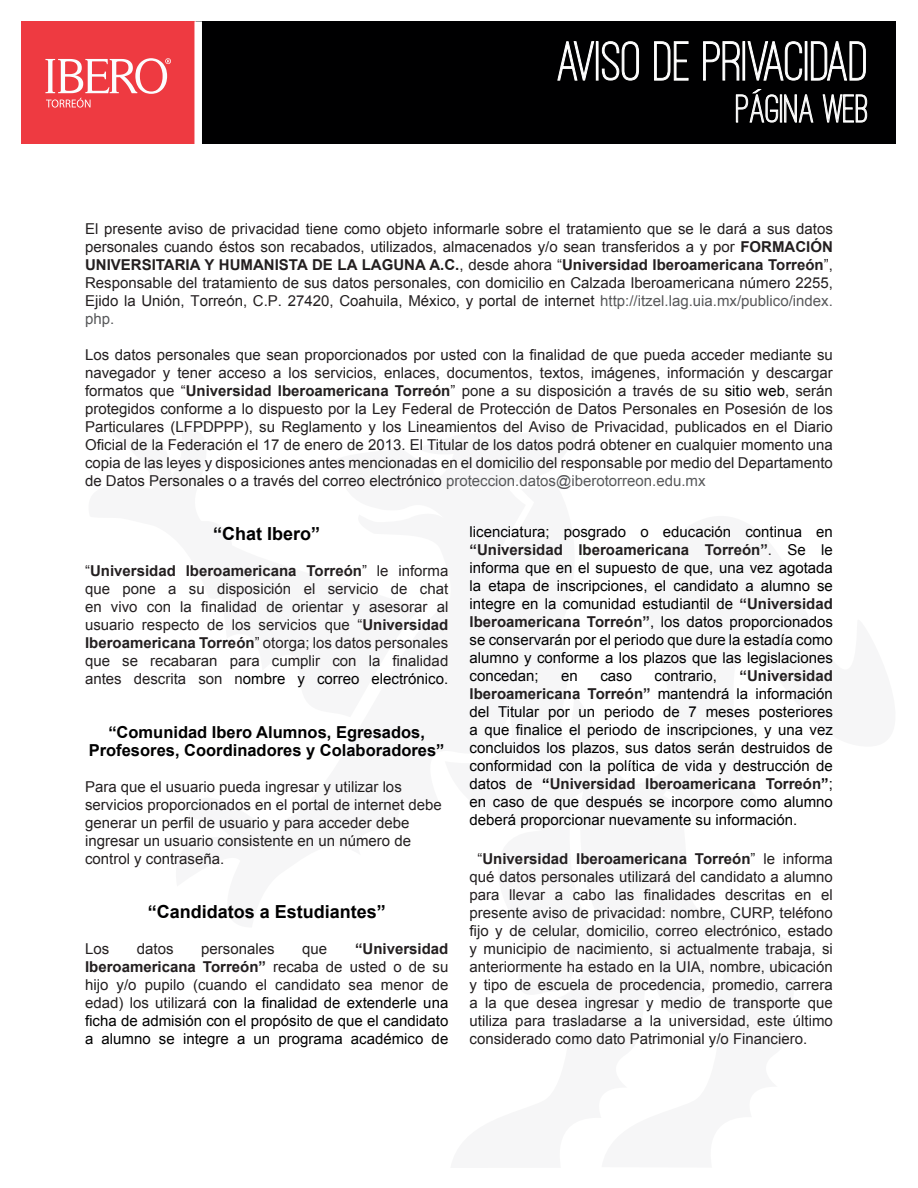
<style>
.page{position:relative;width:918px;height:1188px;background:#fff}
.page>*{position:absolute;margin:0;border:0;box-sizing:border-box;transform-origin:0 0}
.t1{font:500 57px "Ostrich Sans";color:#fff}
.t2{font:500 40.5px "Ostrich Sans";color:#fff}
.t3{font:700 18px "Arial";color:#000001}
.t4{font:700 16.5px/18px "Arial";color:#000001;text-align:center}
.t5{font:15px/18px "Arial";color:#231f20;text-align:justify}
.t6{font:15px/18px "Arial";color:#000001;text-align:justify}
.s1{font-weight:700}
.s2{color:#57585a}
.s3{color:#000001}
.s4{font-weight:700;color:#231f20}
.s5{color:#231f20}
</style>
<div class="page">
<div style="left:22px;top:21px;width:874px;height:123px;background:#000001"></div>
<div style="left:21px;top:21px;width:175px;height:123px;background:#ee3a41"></div>
<div style="left:194px;top:21px;width:8px;height:123px;background:#fff"></div>
<svg style="left:45px;top:58px;width:126px;height:50px"></svg>
<svg style="left:557px;top:41px;width:38px;height:40px"></svg>
<div style="left:596px;top:41px;width:2px;height:40px;border:1px solid #fff"></div>
<svg style="left:602px;top:41px;width:37px;height:40px"></svg>
<svg style="left:654px;top:41px;width:35px;height:40px"></svg>
<svg style="left:703px;top:41px;width:37px;height:40px"></svg>
<div style="left:743px;top:41px;width:2px;height:40px;border:1px solid #fff"></div>
<svg style="left:747px;top:41px;width:55px;height:40px"></svg>
<svg style="left:811px;top:41px;width:55px;height:40px"></svg>
<svg style="left:736px;top:89px;width:42px;height:34px"></svg>
<div style="left:780px;top:94px;width:2px;height:29px;border:1px solid #fff"></div>
<svg style="left:784px;top:94px;width:30px;height:29px"></svg>
<svg style="left:822px;top:94px;width:45px;height:29px"></svg>
<h1 class="t1" style="left:557px;top:34px;width:313px">AVISO DE PRIVACIDAD</h1>
<h2 class="t2" style="left:736px;top:89px;width:135px">PÁGINA WEB</h2>
<p class="t5" style="left:85px;top:220px;width:749px">El presente aviso de privacidad tiene como objeto informarle sobre el tratamiento que se le dará a sus datos personales cuando éstos son recabados, utilizados, almacenados y/o sean transferidos a y por <span class="s1">FORMACIÓN UNIVERSITARIA Y HUMANISTA DE LA LAGUNA A.C.</span>, desde ahora “<span class="s1">Universidad Iberoamericana Torreón</span>”, Responsable del tratamiento de sus datos personales, con domicilio en Calzada Iberoamericana número 2255, Ejido la Unión, Torreón, C.P. 27420, Coahuila, México, y portal de internet <span class="s2">http://itzel.lag.uia.mx/publico/index. php.</span></p>
<p class="t5" style="left:85px;top:346px;width:749px">Los datos personales que sean proporcionados por usted con la finalidad de que pueda acceder mediante su navegador y tener acceso a los servicios, enlaces, documentos, textos, imágenes, información y descargar formatos que “<span class="s1">Universidad Iberoamericana Torreón</span>” pone a su disposición a través de su <span class="s3">sitio web</span>, serán protegidos conforme a lo dispuesto por la Ley Federal de Protección de Datos Personales en Posesión de los Particulares (LFPDPPP), su Reglamento y los Lineamientos del Aviso de Privacidad, publicados en el Diario Oficial de la Federación el 17 de enero de 2013. El Titular de los datos podrá obtener en cualquier momento una copia de las leyes y disposiciones antes mencionadas en el domicilio del responsable por medio del Departamento de Datos Personales o a través del correo electrónico <span class="s2">proteccion.datos@iberotorreon.edu.mx</span></p>
<p class="t3" style="left:213px;top:521px;width:109px">“Chat Ibero”</p>
<p class="t5" style="left:85px;top:562px;width:365px">“<span class="s1">Universidad Iberoamericana Torreón</span>” le informa que pone a su disposición el servicio de chat en vivo con la finalidad de orientar y asesorar al usuario respecto de los servicios que “<span class="s1">Universidad Iberoamericana Torreón</span>” otorga; los datos personales que se recabaran para cumplir con la finalidad antes descrita son n<span class="s3">ombre y correo electrónico.</span></p>
<p class="t4" style="left:89px;top:723px;width:357px">“Comunidad Ibero Alumnos, Egresados,<br>Profesores, Coordinadores y Colaboradores”</p>
<p class="t5" style="left:85px;top:778px;width:358px;text-align:left">Para que el usuario pueda ingresar y utilizar los servicios proporcionados en el portal de internet debe generar un perfil de usuario y para acceder debe ingresar un usuario consistente en un número de control y contraseña.</p>
<p class="t3" style="left:148px;top:899px;width:240px">“Candidatos a Estudiantes”</p>
<p class="t5" style="left:85px;top:940px;width:26px">Los</p>
<p class="t5" style="left:137px;top:940px;width:38px">datos</p>
<p class="t5" style="left:201px;top:940px;width:75px">personales</p>
<p class="t5" style="left:302px;top:940px;width:27px">que</p>
<p class="t6" style="left:470px;top:523px;width:365px">licenciatura; posgrado o educación continua en <span class="s4">“Universidad Iberoamericana Torreón”</span><span class="s5">.</span> Se le informa que en el supuesto de que, una vez agotada la etapa de inscripciones, el candidato a alumno se integre en la comunidad estudiantil de <span class="s4">“Universidad Iberoamericana Torreón”</span>, los datos proporcionados se conservarán por el periodo que dure la estadía como alumno y conforme a los plazos que las legislaciones concedan;</p>
<p class="t6" style="left:470px;top:667px;width:365px;text-indent:270px"><span class="s4">“Universidad Iberoamericana Torreón”</span> mantendrá la información del Titular por un periodo de 7 meses posteriores a que finalice el periodo de inscripciones, y una vez concluidos los plazos, sus datos serán destruidos de conformidad con la política de vida y destrucción de datos de <span class="s1">“</span><span class="s4">Universidad Iberoamericana Torreón</span><span class="s1">”</span>; en caso de que después se incorpore como alumno deberá proporcionar nuevamente su información.</p>
<p class="t5" style="left:470px;top:850px;width:365px;text-indent:8px">“<span class="s1">Universidad Iberoamericana Torreón</span>” le informa qué datos personales utilizará del candidato a alumno para llevar a cabo las finalidades descritas en el presente aviso de privacidad: nombre, CURP, teléfono fijo y de celular, domicilio, correo electrónico, estado y municipio de nacimiento, si actualmente trabaja, si anteriormente ha estado en la UIA, nombre, ubicación y tipo de escuela de procedencia, promedio, carrera a la que desea ingresar y medio de transporte que utiliza para trasladarse a la universidad, este último considerado como dato Patrimonial y/o Financiero.</p>
<p class="t6" style="left:561px;top:667px;width:18px">en</p>
<p class="t6" style="left:600px;top:667px;width:33px">caso</p>
<p class="t6" style="left:655px;top:667px;width:64px">contrario,</p>
<p class="t6" style="left:85px;top:940px;width:365px;text-indent:270px"><span class="s4">“Universidad Iberoamericana Torreón”</span> <span class="s5">recaba de usted o de su hijo y/o pupilo (cuando el candidato sea menor de edad) los utilizará</span> con la finalidad de extenderle una ficha de admisión con el propósito de que el candidato a alumno se integre a un programa académico de</p>
</div>
